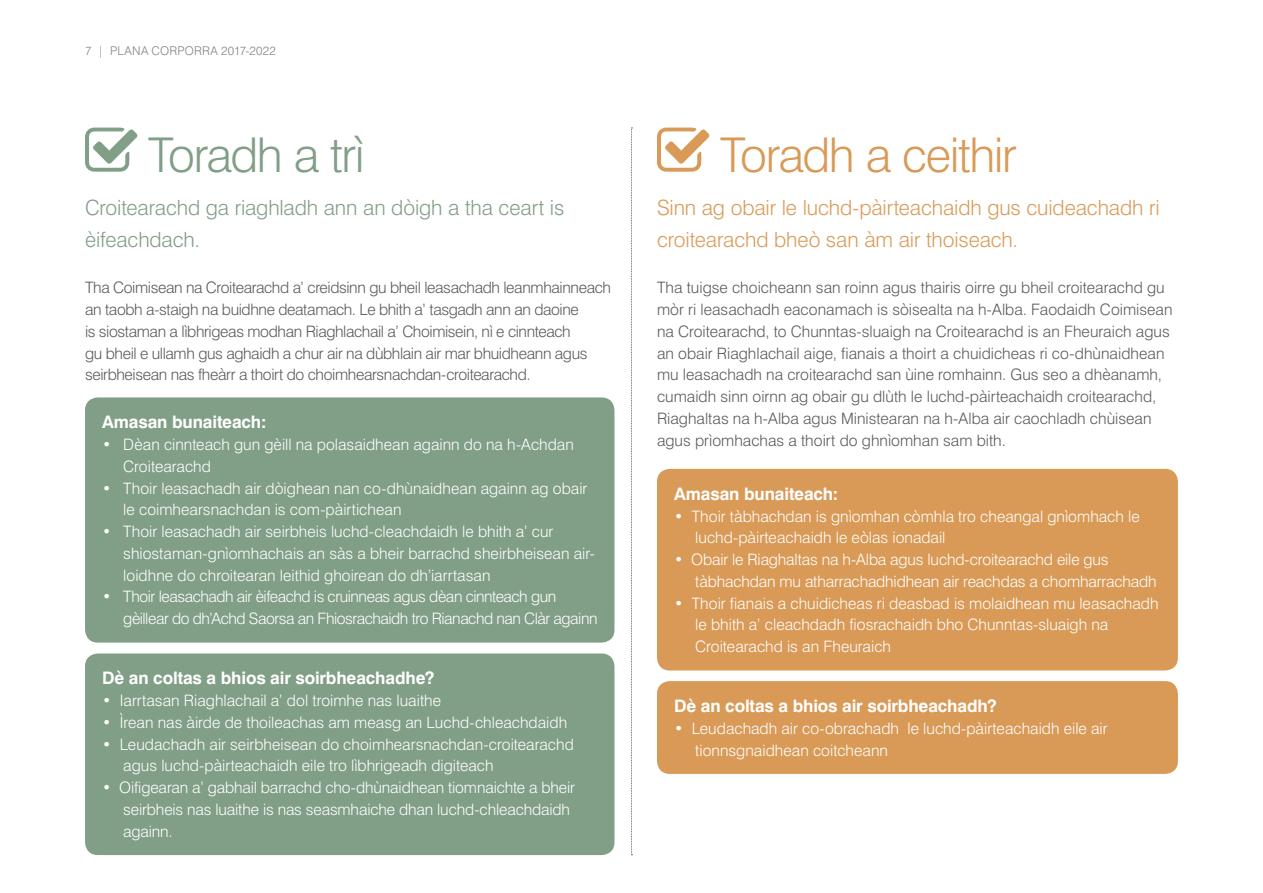
<style>
.page{position:relative;width:1263px;height:893px;background:#fff}
.page>*{position:absolute;margin:0;border:0;box-sizing:border-box;transform-origin:0 0}
.t1{font:300 48px "Swiss 721 BT";letter-spacing:-.035em;color:#d99a57}
.t2{font:300 48px "Swiss 721 BT";letter-spacing:-.035em;color:#819e86}
.t3{font:300 21px/31.5px "Swiss 721 BT";letter-spacing:-.005em;color:#d99a57}
.t4{font:300 21px/31.5px "Swiss 721 BT";letter-spacing:-.005em;color:#819e86}
.t5{font:700 17.25px "Swiss 721 BT";letter-spacing:-.01em;color:#fff}
.t6{font:300 15.75px/21.8px "Swiss 721 BT";color:#fff}
.t7{font:300 15.75px/21.8px "Swiss 721 BT";color:#58595b}
.t8{font:300 15.75px/21.8px "Swiss 721 BT";letter-spacing:-.025em;color:#58595b}
.t9{font:300 15.75px/21.8px "Swiss 721 BT";letter-spacing:-.03em;color:#fff}
.t10{font:300 12px "Swiss 721 BT";letter-spacing:.02em;color:#808285}
</style>
<div class="page">
<svg style="left:85px;top:128px;width:53px;height:44px"></svg>
<svg style="left:657px;top:128px;width:53px;height:44px"></svg>
<div style="left:657px;top:469px;width:521px;height:201px;background:#d99a57;border-radius:13px"></div>
<div style="left:85px;top:397px;width:529px;height:246px;background:#819e86;border-radius:13px"></div>
<div style="left:657px;top:681px;width:521px;height:93px;background:#d99a57;border-radius:13px"></div>
<div style="left:85px;top:653px;width:529px;height:202px;background:#819e86;border-radius:13px"></div>
<svg style="left:631px;top:128px;width:1px;height:727px"></svg>
<p class="t10" style="left:85px;top:43px;width:192px">7 | PLANA CORPORRA 2017-2022</p>
<h1 class="t2" style="left:148px;top:125px;width:218px">Toradh a trì</h1>
<h2 class="t4" style="left:85px;top:192px;width:481px">Croitearachd ga riaghladh ann an dòigh a tha ceart is èifeachdach.</h2>
<p class="t8" style="left:85px;top:277px;width:527px">Tha Coimisean na Croitearachd a’ creidsinn gu bheil leasachadh leanmhainneach an taobh a-staigh na buidhne deatamach. Le bhith a’ tasgadh ann an daoine<br>is siostaman a lìbhrigeas modhan Riaghlachail a’ Choimisein, nì e cinnteach<br>gu bheil e ullamh gus aghaidh a chur air na dùbhlain air mar bhuidheann agus seirbheisean nas fheàrr a thoirt do choimhearsnachdan-croitearachd.</p>
<p class="t5" style="left:102px;top:412px;width:166px">Amasan bunaiteach:</p>
<p class="t6" style="left:123px;top:433px;width:452px;text-indent:-21px">• Dèan cinnteach gun gèill na polasaidhean againn do na h-Achdan<br>Croitearachd</p>
<p class="t6" style="left:123px;top:477px;width:466px;text-indent:-21px">• Thoir leasachadh air dòighean nan co-dhùnaidhean againn ag obair le coimhearsnachdan is com-pàirtichean</p>
<p class="t6" style="left:123px;top:520px;width:473px;text-indent:-21px">• Thoir leasachadh air seirbheis luchd-cleachdaidh le bhith a’ cur shiostaman-gnìomhachais an sàs a bheir barrachd sheirbheisean air&shy;loidhne do chroitearan leithid ghoirean do dh’iarrtasan</p>
<p class="t9" style="left:123px;top:586px;width:476px;text-indent:-21px">• Thoir leasachadh air èifeachd is cruinneas agus dèan cinnteach gun gèillear do dh’Achd Saorsa an Fhiosrachaidh tro Rianachd nan Clàr againn</p>
<p class="t5" style="left:102px;top:668px;width:334px">Dè an coltas a bhios air soirbheachadhe?</p>
<p class="t6" style="left:102px;top:690px;width:341px">• Iarrtasan Riaghlachail a’ dol troimhe nas luaithe</p>
<p class="t6" style="left:102px;top:711px;width:467px">• Ìrean nas àirde de thoileachas am measg an Luchd-chleachdaidh</p>
<p class="t6" style="left:123px;top:733px;width:452px;text-indent:-21px">• Leudachadh air seirbheisean do choimhearsnachdan-croitearachd agus luchd-pàirteachaidh eile tro lìbhrigeadh digiteach</p>
<p class="t6" style="left:123px;top:777px;width:453px;text-indent:-21px">• Oifigearan a’ gabhail barrachd cho-dhùnaidhean tiomnaichte a bheir seirbheis nas luaithe is nas seasmhaiche dhan luchd-chleachdaidh againn.</p>
<h1 class="t1" style="left:720px;top:125px;width:298px">Toradh a ceithir</h1>
<h2 class="t3" style="left:657px;top:192px;width:504px">Sinn ag obair le luchd-pàirteachaidh gus cuideachadh ri croitearachd bheò san àm air thoiseach.</h2>
<p class="t7" style="left:657px;top:277px;width:517px">Tha tuigse choicheann san roinn agus thairis oirre gu bheil croitearachd gu mòr ri leasachadh eaconamach is sòisealta na h-Alba. Faodaidh Coimisean na Croitearachd, to Chunntas-sluaigh na Croitearachd is an Fheuraich agus an obair Riaghlachail aige, fianais a thoirt a chuidicheas ri co-dhùnaidhean mu leasachadh na croitearachd san ùine romhainn. Gus seo a dhèanamh, cumaidh sinn oirnn ag obair gu dlùth le luchd-pàirteachaidh croitearachd, Riaghaltas na h-Alba agus Ministearan na h-Alba air caochladh chùisean agus prìomhachas a thoirt do ghnìomhan sam bith.</p>
<p class="t5" style="left:674px;top:483px;width:166px">Amasan bunaiteach:</p>
<p class="t6" style="left:695px;top:505px;width:446px;text-indent:-21px">• Thoir tàbhachdan is gnìomhan còmhla tro cheangal gnìomhach le luchd-pàirteachaidh le eòlas ionadail</p>
<p class="t6" style="left:695px;top:548px;width:463px;text-indent:-21px">• Obair le Riaghaltas na h-Alba agus luchd-croitearachd eile gus tàbhachdan mu atharrachadhidhean air reachdas a chomharrachadh</p>
<p class="t6" style="left:695px;top:592px;width:465px;text-indent:-21px">• Thoir fianais a chuidicheas ri deasbad is molaidhean mu leasachadh le bhith a’ cleachdadh fiosrachaidh bho Chunntas-sluaigh na<br>Croitearachd is an Fheuraich</p>
<p class="t5" style="left:674px;top:695px;width:324px">Dè an coltas a bhios air soirbheachadh?</p>
<p class="t6" style="left:695px;top:717px;width:414px;text-indent:-21px">• Leudachadh air co-obrachadh le luchd-pàirteachaidh eile air tionnsgnaidhean coitcheann</p>
</div>
